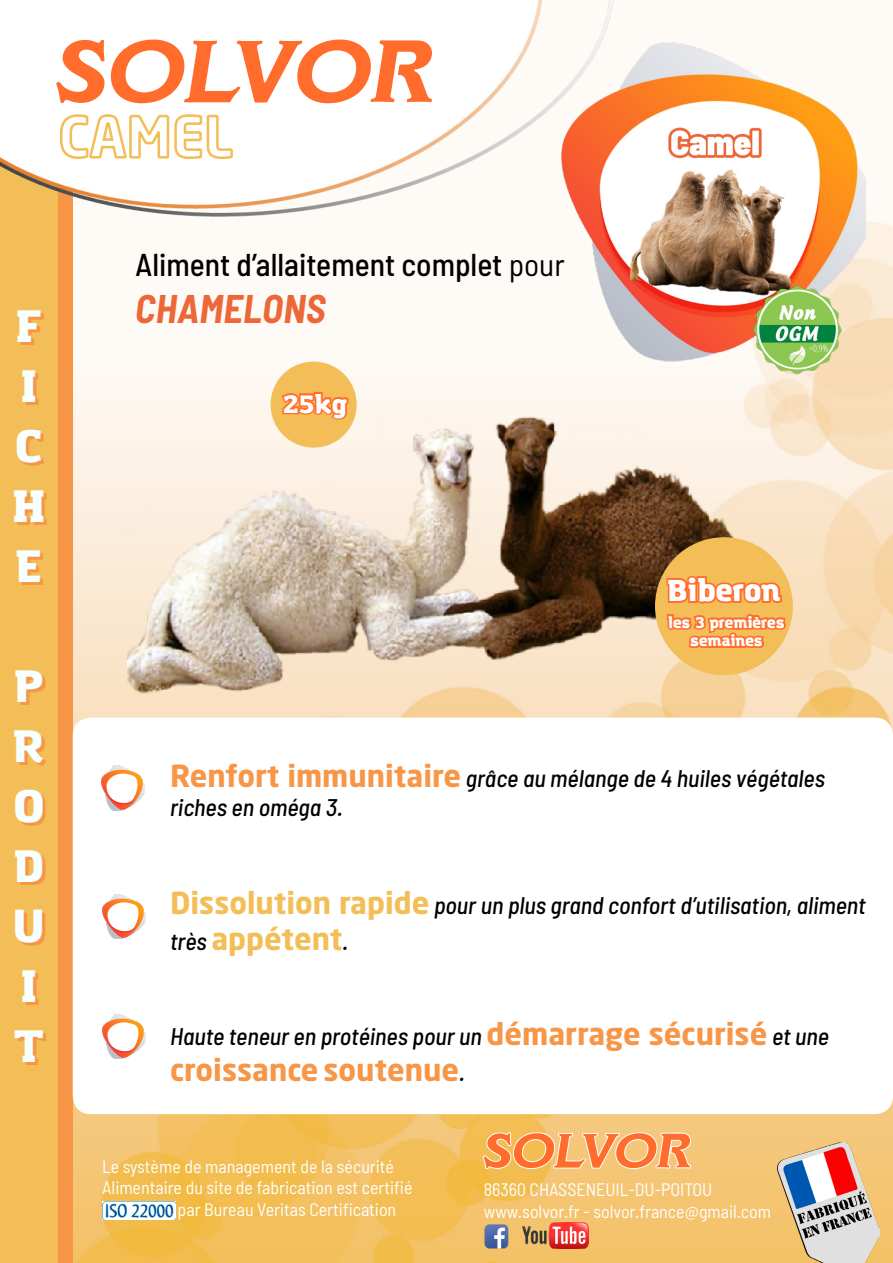
<style>
.page{position:relative;width:893px;height:1263px;background:#fff}
.page>*{position:absolute;margin:0;border:0;box-sizing:border-box;transform-origin:0 0}
.t1{font:900 45px/60px "Amazing Grotesk";color:#f7ffff}
.t2{font:italic 700 semi-condensed 39px "Barlow";letter-spacing:.01em;color:#ec6838}
.t3{font:500 semi-condensed 31.5px "Barlow";color:#000}
.t4{font:700 30px "Neo Sans Std";color:#f79647}
.t5{font:700 30px "Neo Sans Std";color:#f3be58}
.t6{font:900 30px "Amazing Grotesk";color:#fff}
.t7{font:900 24.9px "Amazing Grotesk";color:#fff}
.t8{font:italic 500 semi-condensed 24px/28.8px "Barlow";color:#000}
.t9{font:semi-condensed 18px "Barlow";color:#fff}
.t10{font:900 15.3px/18.3px "Amazing Grotesk";color:#fff;text-align:center}
.s1{font-weight:400}
.s2{font-family:"Neo Sans Std";font-weight:700;font-style:normal;font-stretch:normal;font-size:30px;color:#f79647}
.s3{font-family:"Neo Sans Std";font-weight:700;font-style:normal;font-stretch:normal;font-size:30px;color:#f3be58}
.s4{font-family:"Barlow";font-weight:500;font-style:italic;font-stretch:semi-condensed;font-size:24px;color:#000}
</style>
<div class="page">
<img style="left:73px;top:218px;width:820px;height:1045px">
<svg style="left:57px;top:217px;width:16px;height:1046px;background:#f6a04b"></svg>
<div style="left:0;top:96px;width:57px;height:1167px;background:#f3be58"></div>
<img style="left:0;top:0;width:614px;height:217px">
<svg style="left:54px;top:35px;width:382px;height:125px"></svg>
<img style="left:127px;top:414px;width:662px;height:288px">
<img style="left:777px;top:1143px;width:102px;height:120px">
<div style="left:271px;top:362px;width:85px;height:85px;background:#f3be58;border-radius:50%"></div>
<svg style="left:279px;top:391px;width:72px;height:130px"></svg>
<div style="left:656px;top:538px;width:136px;height:136px;background:#f3be58;border-radius:50%"></div>
<img style="left:102px;top:1201px;width:73px;height:18px">
<svg style="left:483px;top:1130px;width:209px;height:41px;background:#f9a865"></svg>
<img style="left:484px;top:1224px;width:27px;height:25px">
<img style="left:523px;top:1223px;width:65px;height:26px">
<img style="left:543px;top:32px;width:323px;height:357px">
<img style="left:752px;top:259px;width:93px;height:131px">
<div style="left:73px;top:717px;width:820px;height:397px;background:#fff;border-radius:18px"></div>
<img style="left:102px;top:766px;width:43px;height:44px">
<img style="left:103px;top:894px;width:43px;height:45px">
<img style="left:103px;top:1015px;width:43px;height:44px">
<svg style="left:665px;top:573px;width:124px;height:145px"></svg>
<p class="t1" style="left:12px;top:297px;width:34px">F<br>I<br>C<br>H<br>E</p>
<p class="t1" style="left:13px;top:657px;width:33px">P<br>R<br>O<br>D<br>U<br>I<br>T</p>
<p class="t3" style="left:135px;top:245px;width:431px">Aliment d’allaitement complet <span class="s1">pour</span></p>
<p class="t2" style="left:135px;top:285px;width:192px">CHAMELONS</p>
<p class="t7" style="left:282px;top:388px;width:67px">25kg</p>
<p class="t6" style="left:667px;top:571px;width:115px">Biberon</p>
<p class="t10" style="left:668px;top:614px;width:118px">les 3 premières semaines</p>
<p class="t8" style="left:170px;top:764px;width:656px"><span class="s2">Renfort immunitaire</span> grâce au mélange de 4 huiles végétales riches en oméga 3.</p>
<p class="t8" style="left:170px;top:890px;width:697px"><span class="s3">Dissolution rapide</span> pour un plus grand confort d’utilisation, aliment</p>
<p class="t5" style="left:170px;top:919px;width:180px"><span class="s4">très</span> appétent<span class="s4">.</span></p>
<p class="t8" style="left:170px;top:1021px;width:660px">Haute teneur en protéines pour un <span class="s2">démarrage sécurisé</span> et une</p>
<p class="t4" style="left:170px;top:1050px;width:296px">croissance soutenue<span class="s4">.</span></p>
<p class="t9" style="left:102px;top:1155px;width:293px">Le système de management de la sécurité</p>
<p class="t9" style="left:102px;top:1177px;width:312px">Alimentaire du site de fabrication est certifié</p>
<p class="t9" style="left:178px;top:1198px;width:220px">par Bureau Veritas Certification</p>
<p class="t9" style="left:484px;top:1178px;width:230px">86360 CHASSENEUIL-DU-POITOU</p>
<p class="t9" style="left:484px;top:1200px;width:289px">www.solvor.fr - solvor.france@gmail.com</p>
</div>
